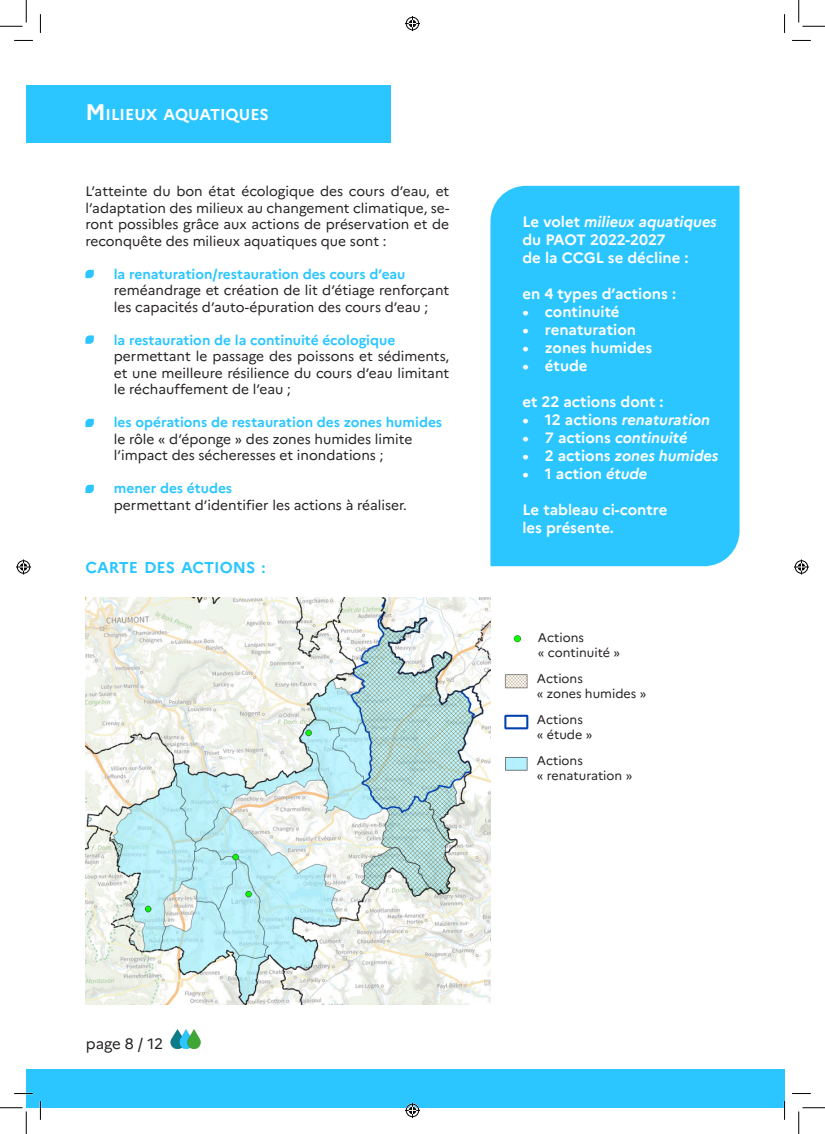
<style>
.page{position:relative;width:825px;height:1134px;background:#fff}
.page>*{position:absolute;margin:0;border:0;box-sizing:border-box;transform-origin:0 0}
.t1{font:700 15.75px "Marianne";color:#fff}
.t2{font:700 15.75px "Marianne";color:#2bc6ff}
.t3{font:700 15px "Marianne";color:#fff}
.t4{font:italic 700 15px "Marianne";color:#fff}
.t5{font:15px "Marianne";letter-spacing:-.01em;color:#231f20}
.t6{font:13.75px/16.5px "Marianne";color:#231f20;text-align:justify}
.t7{font:700 13.75px "Marianne";color:#2bc6ff}
.t8{font:12.5px "Marianne";color:#231f20}
.s1{font-size:22.5px}
.s2{font-size:15px}
.s3{font-style:normal}
.s4{font-style:italic}
</style>
<div class="page">
<div style="left:26px;top:85px;width:365px;height:58px;background:#2bc6ff"></div>
<div style="left:490px;top:186px;width:250px;height:380px;background:#2bc6ff"></div>
<svg style="left:85px;top:270px;width:9px;height:8px"></svg>
<svg style="left:85px;top:335px;width:9px;height:9px"></svg>
<svg style="left:85px;top:418px;width:9px;height:9px"></svg>
<svg style="left:85px;top:484px;width:9px;height:9px"></svg>
<svg style="left:513px;top:635px;width:8px;height:8px"></svg>
<img style="left:504px;top:674px;width:24px;height:14px">
<img style="left:505px;top:757px;width:23px;height:13px">
<div style="left:26px;top:1068px;width:759px;height:39px;background:#2bc6ff"></div>
<img style="left:170px;top:1029px;width:31px;height:19px">
<img style="left:177px;top:1029px;width:17px;height:19px">
<img style="left:86px;top:597px;width:405px;height:406px">
<img style="left:504px;top:714px;width:25px;height:16px">
<svg style="left:14px;top:40px;width:19px;height:1px"></svg>
<svg style="left:792px;top:40px;width:19px;height:1px"></svg>
<svg style="left:14px;top:1092px;width:19px;height:2px"></svg>
<svg style="left:792px;top:1093px;width:19px;height:1px"></svg>
<svg style="left:40px;top:14px;width:1px;height:19px"></svg>
<svg style="left:40px;top:1101px;width:1px;height:18px"></svg>
<svg style="left:784px;top:14px;width:1px;height:19px"></svg>
<svg style="left:784px;top:1101px;width:1px;height:18px"></svg>
<svg style="left:0;top:0;width:27px;height:27px"></svg>
<svg style="left:0;top:1107px;width:27px;height:26px"></svg>
<svg style="left:798px;top:0;width:27px;height:27px"></svg>
<svg style="left:798px;top:1107px;width:27px;height:26px"></svg>
<svg style="left:405px;top:16px;width:15px;height:15px"></svg>
<svg style="left:405px;top:1102px;width:15px;height:15px"></svg>
<svg style="left:16px;top:559px;width:15px;height:15px"></svg>
<svg style="left:794px;top:559px;width:15px;height:15px"></svg>
<p class="t1" style="left:85px;top:105px;width:175px"><span class="s1">M</span> ILIEUX AQUATIQUES</p>
<p class="t6" style="left:85px;top:183px;width:365px">L’atteinte du bon état écologique des cours d’eau, et l’adaptation des milieux au changement climatique, se&shy;ront possibles grâce aux actions de préservation et de reconquête des milieux aquatiques que sont :</p>
<p class="t7" style="left:114px;top:265px;width:293px">la renaturation/restauration des cours d’eau</p>
<p class="t6" style="left:114px;top:282px;width:337px">reméandrage et création de lit d’étiage renforçant les capacités d’auto-épuration des cours d’eau ;</p>
<p class="t7" style="left:114px;top:331px;width:283px">la restauration de la continuité écologique</p>
<p class="t6" style="left:114px;top:348px;width:337px">permettant le passage des poissons et sédiments, et une meilleure résilience du cours d’eau limitant le réchauffement de l’eau ;</p>
<p class="t7" style="left:114px;top:414px;width:330px">les opérations de restauration des zones humides</p>
<p class="t6" style="left:114px;top:430px;width:300px">le rôle « d’éponge » des zones humides limite</p>
<p class="t6" style="left:114px;top:447px;width:271px">l’impact des sécheresses et inondations ;</p>
<p class="t7" style="left:114px;top:480px;width:120px">mener des études</p>
<p class="t6" style="left:114px;top:496px;width:295px">permettant d’identifier les actions à réaliser.</p>
<p class="t2" style="left:85px;top:557px;width:182px">CARTE DES ACTIONS <span class="s2">:</span></p>
<p class="t4" style="left:522px;top:212px;width:196px"><span class="s3">Le volet</span> milieux aquatiques</p>
<p class="t3" style="left:522px;top:230px;width:145px">du PAOT 2022-2027</p>
<p class="t3" style="left:522px;top:248px;width:168px">de la CCGL se décline :</p>
<p class="t3" style="left:522px;top:284px;width:155px">en 4 types d’actions :</p>
<p class="t3" style="left:522px;top:302px;width:99px">• continuité</p>
<p class="t3" style="left:522px;top:320px;width:115px">• renaturation</p>
<p class="t3" style="left:522px;top:338px;width:131px">• zones humides</p>
<p class="t3" style="left:522px;top:356px;width:67px">• étude</p>
<p class="t3" style="left:522px;top:392px;width:143px">et 22 actions dont :</p>
<p class="t4" style="left:522px;top:410px;width:189px"><span class="s3">• 12 actions</span> renaturation</p>
<p class="t4" style="left:522px;top:428px;width:167px"><span class="s3">• 7 actions</span> continuité</p>
<p class="t4" style="left:522px;top:446px;width:198px"><span class="s3">• 2 actions</span> zones humides</p>
<p class="t3" style="left:522px;top:464px;width:126px">• 1 action <span class="s4">étude</span></p>
<p class="t3" style="left:522px;top:500px;width:146px">Le tableau ci-contre</p>
<p class="t3" style="left:522px;top:518px;width:93px">les présente.</p>
<p class="t8" style="left:538px;top:629px;width:48px">Actions</p>
<p class="t8" style="left:538px;top:644px;width:84px">« continuité »</p>
<p class="t8" style="left:537px;top:670px;width:48px">Actions</p>
<p class="t8" style="left:537px;top:685px;width:111px">« zones humides »</p>
<p class="t8" style="left:537px;top:712px;width:48px">Actions</p>
<p class="t8" style="left:537px;top:727px;width:57px">« étude »</p>
<p class="t8" style="left:537px;top:753px;width:48px">Actions</p>
<p class="t8" style="left:537px;top:768px;width:97px">« renaturation »</p>
<p class="t5" style="left:86px;top:1034px;width:79px">page 8 / 12</p>
</div>
